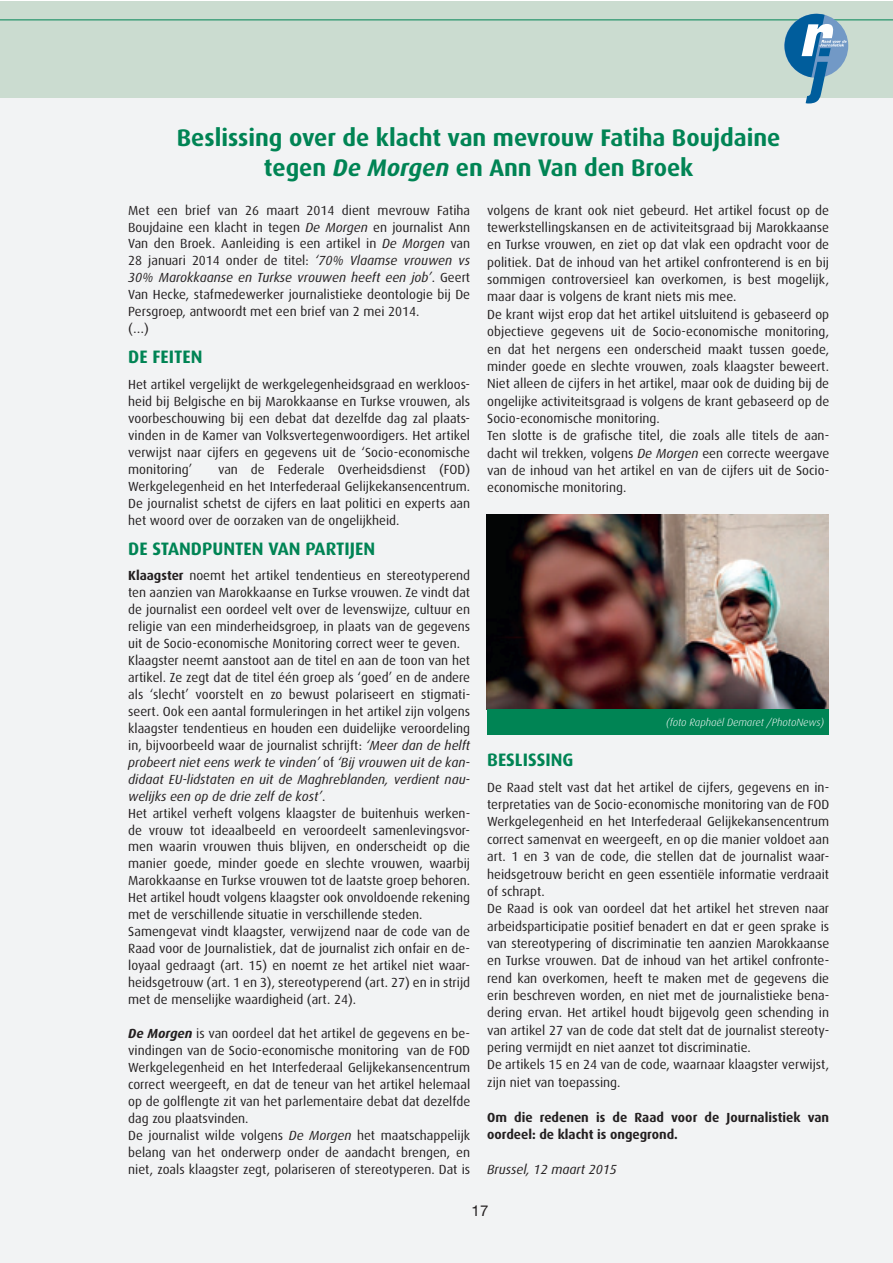
<style>
.page{position:relative;width:893px;height:1263px;background:#fff}
.page>*{position:absolute;margin:0;border:0;box-sizing:border-box;transform-origin:0 0}
.t1{font:700 24px/30px "Dax";color:#008454;text-align:center}
.t2{font:700 18px "Dax";color:#008454}
.t3{font:15px "Helvetica Neue LT Std";color:#231f20}
.t4{font:13.2px/17px "Dax";color:#231f20}
.t5{font:700 13.2px/17.4px "Dax";color:#231f20}
.t6{font:italic 13.2px "Dax";color:#231f20}
.t7{font:italic 300 10.5px "Dax";color:#fff}
.s1{font-style:italic}
.s2{font-weight:700}
.s3{font-weight:700;font-style:italic}
</style>
<div class="page">
<div style="left:0;top:1px;width:892px;height:1262px;background:#f2f3f4"></div>
<div style="left:0;top:1px;width:892px;height:97px;background:#cbdcd0"></div>
<hr style="left:0;top:20px;width:892px;height:1px;background:#008454">
<svg style="left:784px;top:14px;width:63px;height:89px"></svg>
<img style="left:487px;top:515px;width:341px;height:194px">
<div style="left:487px;top:709px;width:341px;height:26px;background:#008454"></div>
<h1 class="t1" style="left:177px;top:123px;width:605px">Beslissing over de klacht van mevrouw Fatiha Boujdaine tegen <span class="s1">De Morgen</span> en Ann Van den Broek</h1>
<p class="t4" style="left:128px;top:202px;width:343px">Met een brief van 26 maart 2014 dient mevrouw Fatiha Boujdaine een klacht in tegen <span class="s1">De Morgen</span> en journalist Ann Van den Broek. Aanleiding is een artikel in <span class="s1">De Morgen</span> van 28 januari 2014 onder de titel: <span class="s1">‘70% Vlaamse vrouwen vs 30% Marokkaanse en Turkse vrouwen heeft een job’</span>. Geert Van Hecke, stafmedewerker journalistieke deontologie bij De Persgroep, antwoordt met een brief van 2 mei 2014.<br>(…)</p>
<h2 class="t2" style="left:128px;top:347px;width:76px">DE FEITEN</h2>
<p class="t4" style="left:128px;top:376px;width:343px;text-align:justify">Het artikel vergelijkt de werkgelegenheidsgraad en werkloos&shy;heid bij Belgische en bij Marokkaanse en Turkse vrouwen, als voorbeschouwing bij een debat dat dezelfde dag zal plaats&shy;vinden in de Kamer van Volksvertegenwoordigers. Het artikel verwijst naar cijfers en gegevens uit de ‘Socio-economische monitoring’</p>
<p class="t4" style="left:487px;top:202px;width:344px;line-height:17.4px">volgens de krant ook niet gebeurd. Het artikel focust op de tewerkstellingskansen en de activiteitsgraad bij Marokkaanse en Turkse vrouwen, en ziet op dat vlak een opdracht voor de politiek. Dat de inhoud van het artikel confronterend is en bij sommigen controversieel kan overkomen, is best mogelijk, maar daar is volgens de krant niets mis mee.<br>De krant wijst erop dat het artikel uitsluitend is gebaseerd op objectieve gegevens uit de Socio-economische monitoring, en dat het nergens een onderscheid maakt tussen goede, minder goede en slechte vrouwen, zoals klaagster beweert.<br>Niet alleen de cijfers in het artikel, maar ook de duiding bij de ongelijke activiteitsgraad is volgens de krant gebaseerd op de Socio-economische monitoring.<br>Ten slotte is de grafische titel, die zoals alle titels de aan&shy;dacht wil trekken, volgens <span class="s1">De Morgen</span> een correcte weergave van de inhoud van het artikel en van de cijfers uit de Socio&shy;economische monitoring.</p>
<p class="t4" style="left:128px;top:461px;width:343px;text-align:justify;text-indent:90px">van de Federale Overheidsdienst (FOD)<br>Werkgelegenheid en het Interfederaal Gelijkekansencentrum.<br>De journalist schetst de cijfers en laat politici en experts aan het woord over de oorzaken van de ongelijkheid.</p>
<h2 class="t2" style="left:128px;top:538px;width:248px">DE STANDPUNTEN VAN PARTIJEN</h2>
<p class="t4" style="left:128px;top:567px;width:343px"><span class="s2">Klaagster</span> noemt het artikel tendentieus en stereotyperend ten aanzien van Marokkaanse en Turkse vrouwen. Ze vindt dat de journalist een oordeel velt over de levenswijze, cultuur en religie van een minderheidsgroep, in plaats van de gegevens uit de Socio-economische Monitoring correct weer te geven.<br>Klaagster neemt aanstoot aan de titel en aan de toon van het artikel. Ze zegt dat de titel één groep als ‘goed’ en de andere als ‘slecht’ voorstelt en zo bewust polariseert en stigmati&shy;seert. Ook een aantal formuleringen in het artikel zijn volgens klaagster tendentieus en houden een duidelijke veroordeling in, bijvoorbeeld waar de journalist schrijft: <span class="s1">‘Meer dan de helft probeert niet eens werk te vinden’</span> of <span class="s1">‘Bij vrouwen uit de kan&shy;didaat EU-lidstaten en uit de Maghreblanden, verdient nau&shy;welijks een op de drie zelf de kost’</span>.<br>Het artikel verheft volgens klaagster de buitenhuis werken&shy;de vrouw tot ideaalbeeld en veroordeelt samenlevingsvor&shy;men waarin vrouwen thuis blijven, en onderscheidt op die manier goede, minder goede en slechte vrouwen, waarbij Marokkaanse en Turkse vrouwen tot de laatste groep behoren.<br>Het artikel houdt volgens klaagster ook onvoldoende rekening met de verschillende situatie in verschillende steden.<br>Samengevat vindt klaagster, verwijzend naar de code van de Raad voor de Journalistiek, dat de journalist zich onfair en de&shy;loyaal gedraagt (art. 15) en noemt ze het artikel niet waar&shy;heidsgetrouw (art. 1 en 3), stereotyperend (art. 27) en in strijd met de menselijke waardigheid (art. 24).</p>
<p class="t4" style="left:128px;top:1025px;width:344px"><span class="s3">De Morgen</span> is van oordeel dat het artikel de gegevens en be&shy;vindingen van de Socio-economische monitoring van de FOD Werkgelegenheid en het Interfederaal Gelijkekansencentrum correct weergeeft, en dat de teneur van het artikel helemaal op de golflengte zit van het parlementaire debat dat dezelfde dag zou plaatsvinden.<br>De journalist wilde volgens <span class="s1">De Morgen</span> het maatschappelijk belang van het onderwerp onder de aandacht brengen, en niet, zoals klaagster zegt, polariseren of stereotyperen. Dat is</p>
<p class="t7" style="left:666px;top:717px;width:160px">(foto Raphaël Demaret /PhotoNews)</p>
<h2 class="t2" style="left:487px;top:749px;width:88px">BESLISSING</h2>
<p class="t4" style="left:487px;top:778px;width:344px;line-height:17.4px">De Raad stelt vast dat het artikel de cijfers, gegevens en in&shy;terpretaties van de Socio-economische monitoring van de FOD Werkgelegenheid en het Interfederaal Gelijkekansencentrum correct samenvat en weergeeft, en op die manier voldoet aan art. 1 en 3 van de code, die stellen dat de journalist waar&shy;heidsgetrouw bericht en geen essentiële informatie verdraait of schrapt.<br>De Raad is ook van oordeel dat het artikel het streven naar arbeidsparticipatie positief benadert en dat er geen sprake is van stereotypering of discriminatie ten aanzien Marokkaanse en Turkse vrouwen. Dat de inhoud van het artikel confronte&shy;rend kan overkomen, heeft te maken met de gegevens die erin beschreven worden, en niet met de journalistieke bena&shy;dering ervan. Het artikel houdt bijgevolg geen schending in van artikel 27 van de code dat stelt dat de journalist stereoty&shy;pering vermijdt en niet aanzet tot discriminatie.<br>De artikels 15 en 24 van de code, waarnaar klaagster verwijst, zijn niet van toepassing.</p>
<p class="t5" style="left:487px;top:1108px;width:343px">Om die redenen is de Raad voor de Journalistiek van oordeel: de klacht is ongegrond.</p>
<p class="t6" style="left:487px;top:1162px;width:131px">Brussel, 12 maart 2015</p>
<p class="t3" style="left:472px;top:1202px;width:18px">17</p>
</div>
